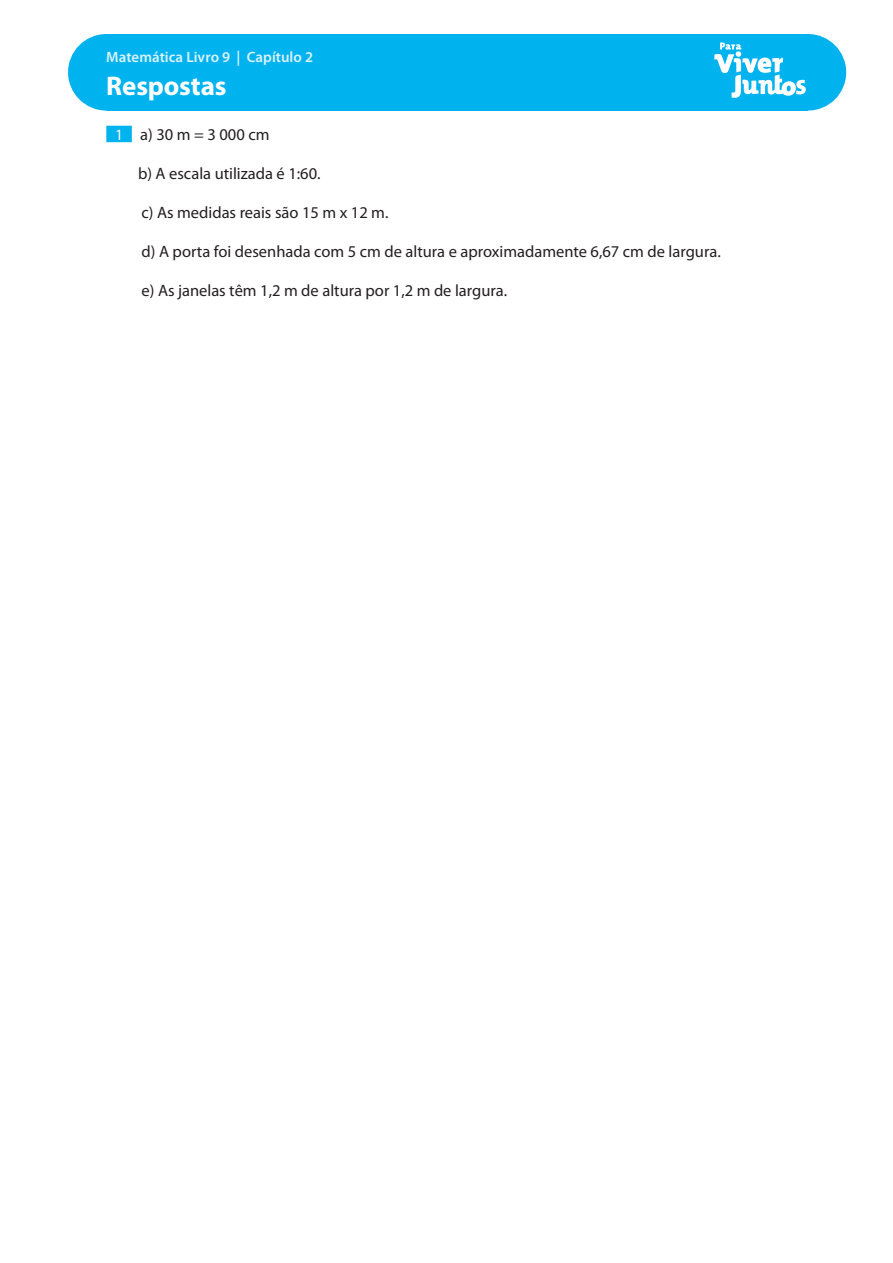
<style>
.page{position:relative;width:893px;height:1263px;background:#fff}
.page>*{position:absolute;margin:0;border:0;box-sizing:border-box;transform-origin:0 0}
.Testeira_1{font:700 27px "Myriad Pro";letter-spacing:-.005em;color:#fff}
.alternativas{font:16.5px "Myriad Pro";color:#231f20}
._03_respostas{font:16.5px "Myriad Pro";color:#231f20}
.Testeira_resposta{font:600 15px "Myriad Pro";color:#dcf2fc}
.s1{font-size:15.75px;color:#fff}
</style>
<div class="page">
<div style="left:770px;top:34px;width:76px;height:77px;background:#00b3ef;border-radius:50%"></div>
<div style="left:68px;top:34px;width:77px;height:77px;background:#00b3ef;border-radius:50%"></div>
<div style="left:106px;top:34px;width:702px;height:77px;background:#00b3ef"></div>
<svg style="left:714px;top:43px;width:92px;height:55px"></svg>
<div style="left:106px;top:126px;width:26px;height:16px;background:#00b3ef"></div>
<p class="Testeira_resposta" style="left:106px;top:48px;width:208px">Matemática Livro 9 | Capítulo 2</p>
<p class="Testeira_1" style="left:106px;top:69px;width:122px">Respostas</p>
<p class="_03_respostas" style="left:115px;top:124px;width:156px"><span class="s1">1</span> a) 30 m = 3 000 cm</p>
<p class="alternativas" style="left:138px;top:163px;width:184px">b) A escala utilizada é 1:60.</p>
<p class="alternativas" style="left:142px;top:202px;width:248px">c) As medidas reais são 15 m x 12 m.</p>
<p class="alternativas" style="left:142px;top:241px;width:581px">d) A porta foi desenhada com 5 cm de altura e aproximadamente 6,67 cm de largura.</p>
<p class="alternativas" style="left:142px;top:280px;width:367px">e) As janelas têm 1,2 m de altura por 1,2 m de largura.</p>
</div>
